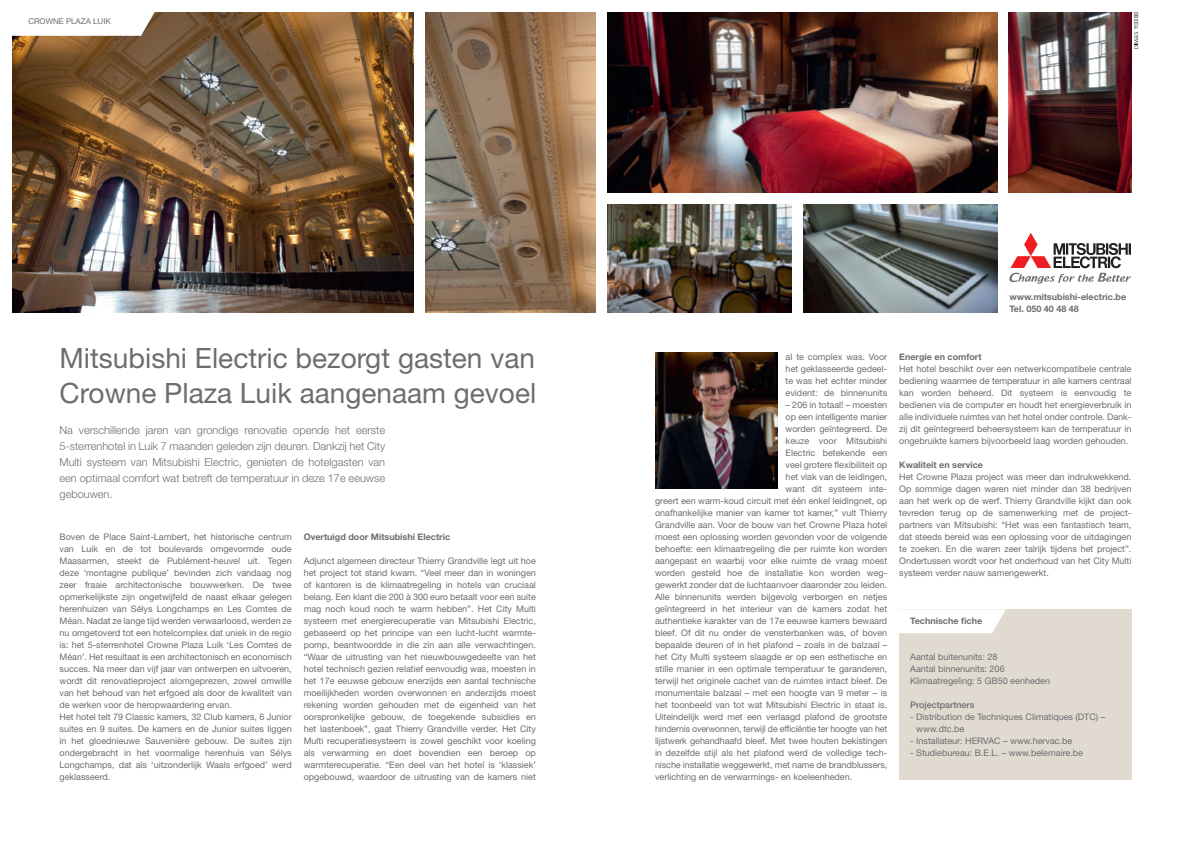
<style>
.page{position:relative;width:1191px;height:842px;background:#fff}
.page>*{position:absolute;margin:0;border:0;box-sizing:border-box;transform-origin:0 0}
.t1{font:28px/35px "Helvetica Neue LT Std";color:#6c6d70}
.t2{font:300 11px/16px "Helvetica Neue LT Std";color:#6c6d70;text-align:justify}
.t3{font:9px/12px "Helvetica Neue LT Std";color:#6c6d70;text-align:justify}
.t4{font:700 9px/12px "Helvetica Neue LT Std";color:#6c6d70}
.t5{font:500 9px "Helvetica Neue LT Std";color:#6c6d70}
.t6{font:8px "Helvetica Neue LT Std";color:#6c6d70}
.t7{font:5.5px "Uni Sans Regular";letter-spacing:.05em;color:#231f20}
</style>
<div class="page">
<img style="left:12px;top:12px;width:402px;height:300px">
<img style="left:1008px;top:12px;width:123px;height:180px">
<img style="left:803px;top:204px;width:194px;height:108px">
<img style="left:608px;top:204px;width:183px;height:108px">
<img style="left:607px;top:12px;width:390px;height:180px">
<img style="left:426px;top:12px;width:170px;height:300px">
<svg style="left:1134px;top:32px;width:4px;height:17px"></svg>
<svg style="left:12px;top:12px;width:143px;height:24px"></svg>
<div style="left:899px;top:610px;width:232px;height:170px;background:#e1dad1"></div>
<svg style="left:899px;top:609px;width:107px;height:24px"></svg>
<img style="left:655px;top:353px;width:122px;height:135px">
<svg style="left:1009px;top:233px;width:122px;height:51px"></svg>
<p class="t6" style="left:28px;top:16px;width:19px">crowne</p>
<p class="t6" style="left:66px;top:16px;width:6px">pla</p>
<p class="t6" style="left:81px;top:16px;width:31px">za luik</p>
<h1 class="t1" style="left:60px;top:340px;width:478px">Mitsubishi Electric bezorgt gasten van<br>Crowne Plaza Luik aangenaam gevoel</h1>
<p class="t2" style="left:60px;top:422px;width:327px">Na verschillende jaren van grondige renovatie opende het eerste 5-sterrenhotel in Luik 7 maanden geleden zijn deuren. Dankzij het City Multi systeem van Mitsubishi Electric, genieten de hotelgasten van een optimaal comfort wat betreft de temperatuur in deze 17e eeuwse gebouwen.</p>
<p class="t3" style="left:60px;top:531px;width:234px;text-align:left">Boven de Place Saint-Lambert, het historische centrum van Luik en de tot boulevards omgevormde oude Maasarmen, steekt de Publément-heuvel uit. Tegen deze ‘montagne publique’ bevinden zich vandaag nog zeer fraaie architectonische bouwwerken. De twee opmerkelijkste zijn ongetwijfeld de naast elkaar gelegen herenhuizen van Sélys Longchamps en Les Comtes de Méan. Nadat ze lange tijd werden verwaarloosd, werden ze nu omgetoverd tot een hotelcomplex dat uniek in de regio is: het 5-sterrenhotel Crowne Plaza Luik ‘Les Comtes de Méan’. Het resultaat is een architectonisch en economisch succes. Na meer dan vijf jaar van ontwerpen en uitvoeren, wordt dit renovatieproject alomgeprezen, zowel omwille van het behoud van het erfgoed als door de kwaliteit van de werken voor de heropwaardering ervan.<br>Het hotel telt 79 Classic kamers, 32 Club kamers, 6 Junior suites en 9 suites. De kamers en de Junior suites liggen in het gloednieuwe Sauvenière gebouw. De suites zijn ondergebracht in het voormalige herenhuis van Sélys Longchamps, dat als ‘uitzonderlijk Waals erfgoed’ werd geklasseerd.</p>
<p class="t4" style="left:304px;top:530px;width:148px">Overtuigd door Mitsubishi Electric</p>
<p class="t3" style="left:304px;top:555px;width:234px">Adjunct algemeen directeur Thierry Grandville legt uit hoe het project tot stand kwam. “Veel meer dan in woningen of kantoren is de klimaatregeling in hotels van cruciaal belang. Een klant die 200 à 300 euro betaalt voor een suite mag noch koud noch te warm hebben”. Het City Multi systeem met energierecuperatie van Mitsubishi Electric, gebaseerd op het principe van een lucht-lucht warmte&shy;pomp, beantwoordde in die zin aan alle verwachtingen. “Waar de uitrusting van het nieuwbouwgedeelte van het hotel technisch gezien relatief eenvoudig was, moesten in het 17e eeuwse gebouw enerzijds een aantal technische moeilijkheden worden overwonnen en anderzijds moest rekening worden gehouden met de eigenheid van het oorspronkelijke gebouw, de toegekende subsidies en het lastenboek”, gaat Thierry Grandville verder. Het City Multi recuperatiesysteem is zowel geschikt voor koeling als verwarming en doet bovendien een beroep op warmterecuperatie. “Een deel van het hotel is ‘klassiek’ opgebouwd, waardoor de uitrusting van de kamers niet</p>
<p class="t7" style="left:1133px;top:29px;width:19px;rotate:-90deg">113380</p>
<p class="t4" style="left:1009px;top:291px;width:118px">www.mitsubishi-electric.be<br>Tel. 050 40 48 48</p>
<p class="t3" style="left:785px;top:351px;width:103px">al te complex was. Voor het geklasseerde gedeel&shy;te was het echter minder evident: de binnenunits</p>
<p class="t3" style="left:785px;top:399px;width:103px">– 206 in totaal! – moesten</p>
<p class="t3" style="left:785px;top:411px;width:103px">op een intelligente manier</p>
<p class="t3" style="left:785px;top:423px;width:103px">worden geïntegreerd. De</p>
<p class="t3" style="left:785px;top:435px;width:103px">keuze voor Mitsubishi</p>
<p class="t3" style="left:785px;top:447px;width:103px">Electric betekende een</p>
<p class="t3" style="left:785px;top:459px;width:103px">veel grotere flexibiliteit op</p>
<p class="t3" style="left:785px;top:471px;width:103px">het vlak van de leidingen,</p>
<p class="t3" style="left:785px;top:483px;width:103px">want dit systeem inte-</p>
<p class="t3" style="left:655px;top:495px;width:234px">greert een warm-koud circuit met één enkel leidingnet, op</p>
<p class="t3" style="left:655px;top:507px;width:234px">onafhankelijke manier van kamer tot kamer,” vult Thierry</p>
<p class="t3" style="left:655px;top:519px;width:234px">Grandville aan. Voor de bouw van het Crowne Plaza hotel</p>
<p class="t3" style="left:655px;top:531px;width:234px">moest een oplossing worden gevonden voor de volgende</p>
<p class="t3" style="left:655px;top:543px;width:234px">behoefte: een klimaatregeling die per ruimte kon worden</p>
<p class="t3" style="left:655px;top:555px;width:234px">aangepast en waarbij voor elke ruimte de vraag moest</p>
<p class="t3" style="left:655px;top:567px;width:233px">worden gesteld hoe de installatie kon worden weg-</p>
<p class="t3" style="left:655px;top:579px;width:234px">gewerkt zonder dat de luchtaanvoer daaronder zou leiden.</p>
<p class="t3" style="left:655px;top:591px;width:234px">Alle binnenunits werden bijgevolg verborgen en netjes</p>
<p class="t3" style="left:655px;top:603px;width:234px">geïntegreerd in het interieur van de kamers zodat het</p>
<p class="t3" style="left:655px;top:615px;width:234px">authentieke karakter van de 17e eeuwse kamers bewaard</p>
<p class="t3" style="left:655px;top:627px;width:234px">bleef. Of dit nu onder de vensterbanken was, of boven</p>
<p class="t3" style="left:655px;top:639px;width:234px">bepaalde deuren of in het plafond – zoals in de balzaal –</p>
<p class="t3" style="left:655px;top:651px;width:234px">het City Multi systeem slaagde er op een esthetische en</p>
<p class="t3" style="left:655px;top:663px;width:234px">stille manier in een optimale temperatuur te garanderen,</p>
<p class="t3" style="left:655px;top:675px;width:234px">terwijl het originele cachet van de ruimtes intact bleef. De</p>
<p class="t3" style="left:655px;top:687px;width:234px">monumentale balzaal – met een hoogte van 9 meter – is</p>
<p class="t3" style="left:655px;top:699px;width:234px">het toonbeeld van tot wat Mitsubishi Electric in staat is.</p>
<p class="t3" style="left:655px;top:711px;width:234px">Uiteindelijk werd met een verlaagd plafond de grootste</p>
<p class="t3" style="left:655px;top:723px;width:234px">hindernis overwonnen, terwijl de efficiëntie ter hoogte van het</p>
<p class="t3" style="left:655px;top:735px;width:234px">lijstwerk gehandhaafd bleef. Met twee houten bekistingen</p>
<p class="t3" style="left:655px;top:747px;width:233px">in dezelfde stijl als het plafond werd de volledige tech-</p>
<p class="t3" style="left:655px;top:759px;width:234px">nische installatie weggewerkt, met name de brandblussers,</p>
<p class="t3" style="left:655px;top:771px;width:199px">verlichting en de verwarmings- en koeleenheden.</p>
<p class="t4" style="left:899px;top:351px;width:84px">Energie en comfort</p>
<p class="t3" style="left:899px;top:363px;width:234px">Het hotel beschikt over een netwerkcompatibele centrale bediening waarmee de temperatuur in alle kamers centraal kan worden beheerd. Dit systeem is eenvoudig te bedienen via de computer en houdt het energieverbruik in alle individuele ruimtes van het hotel onder controle. Dank&shy;zij dit geïntegreerd beheersysteem kan de temperatuur in ongebruikte kamers bijvoorbeeld laag worden gehouden.</p>
<p class="t4" style="left:899px;top:459px;width:85px">Kwaliteit en service</p>
<p class="t3" style="left:899px;top:471px;width:234px">Het Crowne Plaza project was meer dan indrukwekkend.<br>Op sommige dagen waren niet minder dan 38 bedrijven aan het werk op de werf. Thierry Grandville kijkt dan ook tevreden terug op de samenwerking met de project&shy;partners van Mitsubishi: “Het was een fantastisch team, dat steeds bereid was een oplossing voor de uitdagingen te zoeken. En die waren zeer talrijk tijdens het project”.<br>Ondertussen wordt voor het onderhoud van het City Multi systeem verder nauw samengewerkt.</p>
<p class="t4" style="left:910px;top:615px;width:73px">Technische fiche</p>
<p class="t3" style="left:910px;top:651px;width:141px;text-align:left">Aantal buitenunits: 28<br>Aantal binnenunits: 206<br>Klimaatregeling: 5 GB50 eenheden</p>
<p class="t5" style="left:910px;top:699px;width:66px">Projectpartners</p>
<p class="t3" style="left:916px;top:711px;width:190px;text-indent:-6px">- Distribution de Techniques Climatiques (DTC) – www.dtc.be</p>
<p class="t3" style="left:910px;top:735px;width:164px">- I nstallateur: HERVAC – www.hervac.be</p>
<p class="t3" style="left:910px;top:747px;width:174px">- Studiebureau: B.E.L. – www.belemaire.be</p>
</div>
